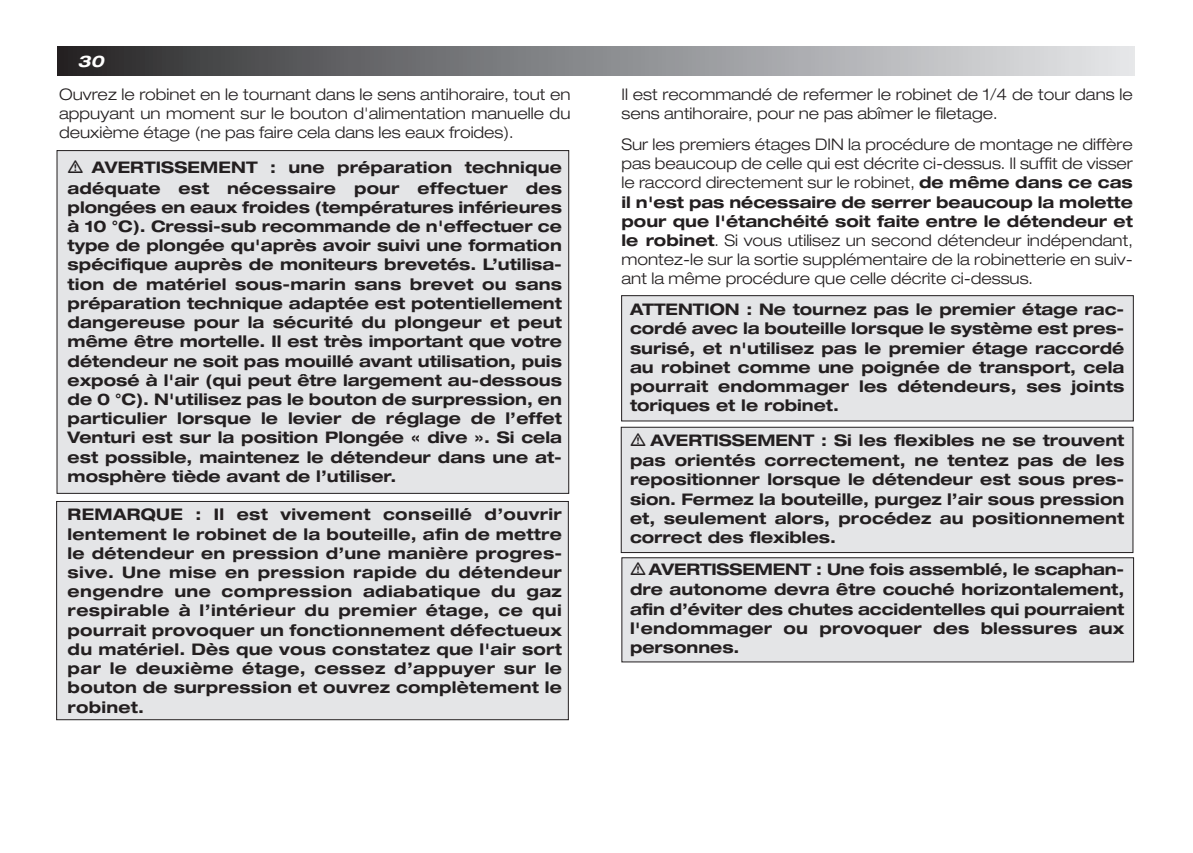
<style>
.page{position:relative;width:1193px;height:853px;background:#fff}
.page>*{position:absolute;margin:0;border:0;box-sizing:border-box;transform-origin:0 0}
.t1{font:700 expanded 16px/19.2px "Helvetica Neue";letter-spacing:.01em;color:#231f20;text-align:justify}
.t2{font:300 expanded 16px/19.2px "Helvetica Neue";color:#231f20;text-align:justify}
.t3{font:italic 700 expanded 16px "Helvetica Neue";color:#fff}
.s1{font-weight:700}
</style>
<div class="page">
<div style="left:621px;top:295px;width:512px;height:126px;background:#e4e5e7"></div>
<div style="left:621px;top:295px;width:512px;height:126px;border:1px solid #231f20"></div>
<div style="left:621px;top:427px;width:511px;height:125px;background:#e4e5e7"></div>
<div style="left:621px;top:427px;width:512px;height:125px;border:1px solid #231f20"></div>
<div style="left:622px;top:557px;width:511px;height:104px;background:#e4e5e7"></div>
<div style="left:621px;top:557px;width:512px;height:105px;border:1px solid #231f20"></div>
<div style="left:57px;top:501px;width:511px;height:218px;background:#e4e5e7"></div>
<div style="left:56px;top:501px;width:512px;height:218px;border:1px solid #231f20"></div>
<div style="left:57px;top:150px;width:511px;height:343px;background:#e4e5e7"></div>
<div style="left:57px;top:47px;width:1077px;height:28px;background:linear-gradient(to right,#2b2b2d,#e7e9ec)"></div>
<p class="t3" style="left:78px;top:56px;width:28px">30</p>
<p class="t2" style="left:59px;top:86px;width:513px">Ouvrez le robinet en le tournant dans le sens antihoraire, tout en appuyant un moment sur le bouton d'alimentation manuelle du deuxième étage (ne pas faire cela dans les eaux froides).</p>
<p class="t1" style="left:68px;top:158px;width:496px;line-height:20.8px;text-align:right">AVERTISSEMENT : une préparation technique adéquate est nécessaire pour effectuer des</p>
<p class="t1" style="left:68px;top:199px;width:496px">plongées en eaux froides (températures inférieures à 10 °C). Cressi-sub recommande de n'effectuer ce type de plongée qu'après avoir suivi une formation spécifique auprès de moniteurs brevetés. L’utilisa&shy;tion de matériel sous-marin sans brevet ou sans préparation technique adaptée est potentiellement dangereuse pour la sécurité du plongeur et peut même être mortelle. Il est très important que votre détendeur ne soit pas mouillé avant utilisation, puis exposé à l'air (qui peut être largement au-dessous de 0 °C). N'utilisez pas le bouton de surpression, en particulier lorsque le levier de réglage de l’effet Venturi est sur la position Plongée « dive ». Si cela est possible, maintenez le détendeur dans une at&shy;mosphère tiède avant de l’utiliser.</p>
<p class="t1" style="left:68px;top:506px;width:496px">REMARQUE : Il est vivement conseillé d’ouvrir lentement le robinet de la bouteille, afin de mettre le détendeur en pression d’une manière progres&shy;sive. Une mise en pression rapide du détendeur engendre une compression adiabatique du gaz respirable à l’intérieur du premier étage, ce qui pourrait provoquer un fonctionnement défectueux du matériel. Dès que vous constatez que l'air sort par le deuxième étage, cessez d’appuyer sur le bouton de surpression et ouvrez complètement le robinet.</p>
<p class="t2" style="left:621px;top:86px;width:513px">Il est recommandé de refermer le robinet de 1/4 de tour dans le sens antihoraire, pour ne pas abîmer le filetage.</p>
<p class="t2" style="left:621px;top:136px;width:513px">Sur les premiers étages DIN la procédure de montage ne diffère pas beaucoup de celle qui est décrite ci-dessus. Il suffit de visser le raccord directement sur le robinet, <span class="s1">de même dans ce cas il n'est pas nécessaire de serrer beaucoup la molette pour que l'étanchéité soit faite entre le détendeur et le robinet</span>. Si vous utilisez un second détendeur indépendant, montez-le sur la sortie supplémentaire de la robinetterie en suiv&shy;ant la même procédure que celle décrite ci-dessus.</p>
<p class="t1" style="left:630px;top:301px;width:496px">ATTENTION : Ne tournez pas le premier étage rac&shy;cordé avec la bouteille lorsque le système est pres&shy;surisé, et n'utilisez pas le premier étage raccordé au robinet comme une poignée de transport, cela pourrait endommager les détendeurs, ses joints toriques et le robinet.</p>
<p class="t1" style="left:630px;top:431px;width:496px;line-height:20.8px;text-align:right">AVERTISSEMENT : Si les flexibles ne se trouvent pas orientés correctement, ne tentez pas de les</p>
<p class="t1" style="left:630px;top:471px;width:496px">repositionner lorsque le détendeur est sous pres&shy;sion. Fermez la bouteille, purgez l’air sous pression et, seulement alors, procédez au positionnement correct des flexibles.</p>
<p class="t1" style="left:630px;top:560px;width:496px;line-height:20.8px;text-align:right">AVERTISSEMENT : Une fois assemblé, le scaphan&shy;dre autonome devra être couché horizontalement,</p>
<p class="t1" style="left:630px;top:600px;width:496px">afin d’éviter des chutes accidentelles qui pourraient l'endommager ou provoquer des blessures aux personnes.</p>
</div>
